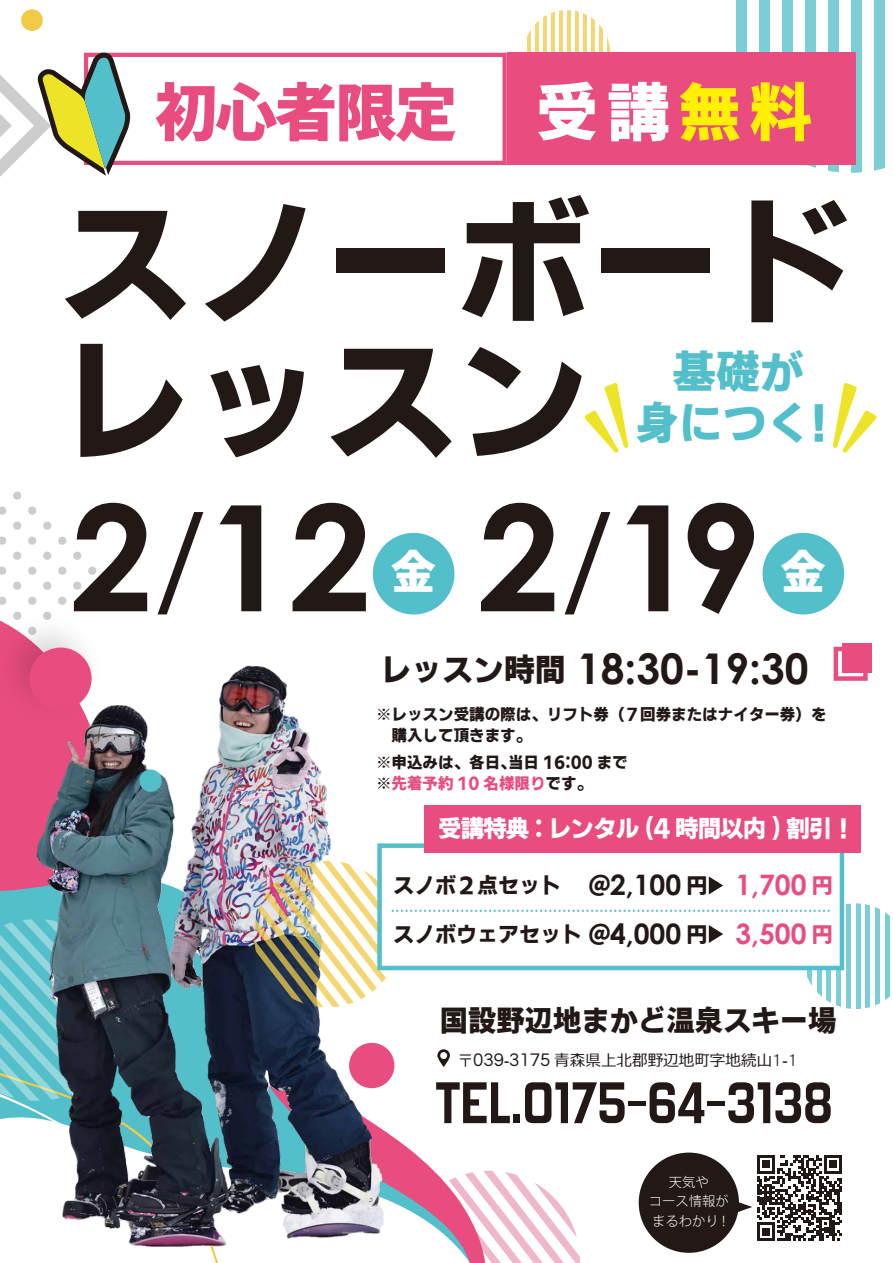
<style>
.page{position:relative;width:893px;height:1263px;background:#fff}
.page>*{position:absolute;margin:0;border:0;box-sizing:border-box;transform-origin:0 0}
.t1{font:700 147.3px "Century Gothic";color:#221815}
.t2{font:132.75px/137.9px "Gen Ei Nu Gothic EB";color:#221815}
.t3{font:62.55px "Gen Ei Nu Gothic EB";letter-spacing:-.04em;color:#e94d7f}
.t4{font:62.55px "Gen Ei Nu Gothic EB";color:#fff}
.t5{font:700 58.35px "Forgotten Futurist Rg";color:#221815}
.t6{font:45.3px "Gen Ei Nu Gothic EB";color:#fff}
.t7{font:43.65px/51.6px "Gen Ei Nu Gothic EB";color:#53bfca;text-align:center}
.t8{font:700 42.45px "Century Gothic";color:#221815}
.t9{font:28.8px "Gen Ei Nu Gothic EB";color:#221815}
.t10{font:23.55px "Gen Ei Nu Gothic EB";letter-spacing:-.04em;color:#fff}
.t11{font:21px "Gen Ei Nu Gothic EB";color:#221815}
.t12{font:15.6px/21px "Gen Ei Nu Gothic EB";color:#221815}
.t13{font:15.6px "Meiryo";color:#221815}
.t14{font:300 13.35px/19.6px "Koz Go Pr 6 N";color:#fff;text-align:center}
.s1{color:#fff100}
.s2{font-weight:400;font-size:122.85px}
.s3{font-family:"Gen Ei Nu Gothic EB";font-weight:400;font-size:30.9px}
.s4{color:#e94d7f}
.s5{font-family:"Century Gothic";font-weight:700;font-size:28.2px}
.s6{font-family:"Century Gothic";font-weight:700;font-size:28.2px;color:#e94d7f}
.s7{font-family:"HGP Gothic M"}
.s8{font-family:"Questrial";font-size:18.75px}
.s9{font-family:"Arial"}
</style>
<div class="page">
<svg style="left:497px;top:1172px;width:83px;height:91px"></svg>
<svg style="left:88px;top:566px;width:9px;height:9px"></svg>
<svg style="left:73px;top:581px;width:9px;height:9px"></svg>
<svg style="left:59px;top:596px;width:7px;height:3px"></svg>
<svg style="left:73px;top:551px;width:9px;height:9px"></svg>
<svg style="left:58px;top:566px;width:9px;height:9px"></svg>
<svg style="left:43px;top:581px;width:9px;height:9px"></svg>
<svg style="left:28px;top:596px;width:8px;height:3px"></svg>
<svg style="left:58px;top:536px;width:9px;height:9px"></svg>
<svg style="left:43px;top:551px;width:9px;height:9px"></svg>
<svg style="left:28px;top:566px;width:9px;height:9px"></svg>
<svg style="left:13px;top:581px;width:9px;height:9px"></svg>
<svg style="left:0;top:596px;width:6px;height:3px"></svg>
<svg style="left:43px;top:521px;width:9px;height:9px"></svg>
<svg style="left:28px;top:536px;width:9px;height:9px"></svg>
<svg style="left:13px;top:551px;width:9px;height:9px"></svg>
<svg style="left:0;top:566px;width:7px;height:9px"></svg>
<svg style="left:28px;top:506px;width:9px;height:9px"></svg>
<svg style="left:13px;top:521px;width:9px;height:9px"></svg>
<svg style="left:0;top:536px;width:7px;height:9px"></svg>
<svg style="left:13px;top:491px;width:9px;height:9px"></svg>
<svg style="left:0;top:506px;width:7px;height:9px"></svg>
<svg style="left:0;top:665px;width:425px;height:176px"></svg>
<svg style="left:0;top:841px;width:425px;height:68px;background:#bf7297"></svg>
<svg style="left:420px;top:1158px;width:77px;height:105px"></svg>
<svg style="left:402px;top:1143px;width:18px;height:74px"></svg>
<svg style="left:0;top:1046px;width:402px;height:217px"></svg>
<svg style="left:0;top:909px;width:37px;height:202px;background:#6ec8d0"></svg>
<img style="left:0;top:599px;width:116px;height:135px">
<div style="left:30px;top:647px;width:62px;height:63px;background:#e94d7f;border-radius:50%"></div>
<img style="left:37px;top:666px;width:346px;height:581px">
<div style="left:349px;top:1043px;width:45px;height:45px;background:#e94d7f;border-radius:50%"></div>
<div style="left:139px;top:769px;width:23px;height:23px;background:#53bfca;border-radius:50%"></div>
<hr style="left:599px;top:10px;width:3px;height:86px;background:#f1cb47">
<hr style="left:607px;top:10px;width:3px;height:86px;background:#f1cb47">
<hr style="left:591px;top:10px;width:3px;height:86px;background:#f1cb47">
<hr style="left:583px;top:10px;width:3px;height:86px;background:#f1cb47">
<svg style="left:575px;top:10px;width:4px;height:43px"></svg>
<hr style="left:567px;top:10px;width:4px;height:86px;background:#f4d773">
<hr style="left:559px;top:10px;width:4px;height:86px;background:#f4d773">
<svg style="left:551px;top:11px;width:4px;height:42px"></svg>
<svg style="left:543px;top:15px;width:4px;height:38px"></svg>
<svg style="left:535px;top:20px;width:4px;height:33px"></svg>
<svg style="left:527px;top:29px;width:4px;height:24px"></svg>
<div style="left:834px;top:647px;width:34px;height:34px;border:4px solid #e94d7f"></div>
<div style="left:842px;top:643px;width:29px;height:30px;background:#e94d7f"></div>
<svg style="left:885px;top:912px;width:4px;height:88px"></svg>
<svg style="left:875px;top:907px;width:5px;height:99px"></svg>
<hr style="left:866px;top:903px;width:4px;height:106px;background:#7cced6">
<hr style="left:856px;top:903px;width:4px;height:106px;background:#7cced6">
<hr style="left:846px;top:903px;width:4px;height:106px;background:#7cced6">
<svg style="left:836px;top:970px;width:5px;height:37px"></svg>
<svg style="left:829px;top:970px;width:2px;height:33px"></svg>
<div style="left:874px;top:0;width:10px;height:173px;background:#7cced6"></div>
<svg style="left:851px;top:0;width:10px;height:173px"></svg>
<div style="left:828px;top:0;width:10px;height:173px;background:#7cced6"></div>
<svg style="left:805px;top:0;width:10px;height:168px"></svg>
<svg style="left:782px;top:0;width:10px;height:53px"></svg>
<svg style="left:759px;top:0;width:10px;height:53px"></svg>
<svg style="left:736px;top:0;width:10px;height:53px"></svg>
<svg style="left:131px;top:53px;width:376px;height:112px"></svg>
<div style="left:507px;top:53px;width:348px;height:112px;background:#e94d7f"></div>
<svg style="left:0;top:9px;width:131px;height:168px"></svg>
<svg style="left:377px;top:843px;width:467px;height:127px"></svg>
<div style="left:425px;top:805px;width:436px;height:47px;background:#e94d7f"></div>
<svg style="left:244px;top:851px;width:585px;height:166px"></svg>
<div style="left:639px;top:1152px;width:100px;height:101px;background:#221815;border-radius:50%"></div>
<svg style="left:732px;top:1155px;width:110px;height:86px"></svg>
<svg style="left:437px;top:1049px;width:13px;height:18px"></svg>
<svg style="left:833px;top:383px;width:44px;height:70px"></svg>
<svg style="left:584px;top:383px;width:45px;height:70px"></svg>
<svg style="left:372px;top:532px;width:83px;height:83px"></svg>
<svg style="left:762px;top:532px;width:83px;height:83px"></svg>
<h3 class="t3" style="left:155px;top:77px;width:304px">初心者限定</h3>
<h3 class="t4" style="left:536px;top:77px;width:278px">受講<span class="s1">無料</span></h3>
<h2 class="t2" style="left:58px;top:197px;width:798px">スノーボードレッスン</h2>
<h3 class="t7" style="left:635px;top:347px;width:207px">基礎が<br>身につく！</h3>
<h1 class="t1" style="left:71px;top:446px;width:303px">2<span class="s2">/</span>12</h1>
<h3 class="t6" style="left:391px;top:547px;width:47px">金</h3>
<h1 class="t1" style="left:478px;top:446px;width:285px">2<span class="s2">/</span>19</h1>
<h3 class="t6" style="left:780px;top:547px;width:47px">金</h3>
<h3 class="t8" style="left:380px;top:636px;width:430px"><span class="s3">レッスン時間</span> 18:30-19:30</h3>
<p class="t12" style="left:376px;top:704px;width:452px">※レッスン受講の際は、リフト券（７回券またはナイター券）を　購入して頂きます。</p>
<p class="t12" style="left:376px;top:752px;width:253px">※申込みは、各日､当日 16:00 まで※<span class="s4">先着予約 10 名様限り</span>です。</p>
<h3 class="t10" style="left:438px;top:815px;width:418px">受講特典 : レンタル (4 時間以内 ) 割引！</h3>
<h3 class="t11" style="left:393px;top:873px;width:441px">スノボ２点セット　 ＠<span class="s5">2,100</span> 円 <span class="s6">1,700</span> <span class="s4">円</span></h3>
<h3 class="t11" style="left:393px;top:922px;width:441px">スノボウェアセット ＠<span class="s5">4,000</span> 円 <span class="s6">3,500</span> <span class="s4">円</span></h3>
<h3 class="t9" style="left:440px;top:1005px;width:398px">国設野辺地まかど温泉スキー場</h3>
<p class="t13" style="left:458px;top:1049px;width:342px"><span class="s7">〒</span><span class="s8">039</span><span class="s9">-</span><span class="s8">3175</span> 青森県上北郡野辺地町字地続山<span class="s7">１</span><span class="s9">-</span><span class="s7">１</span></p>
<h3 class="t5" style="left:435px;top:1067px;width:399px">TEL.0175-64-3138</h3>
<p class="t14" style="left:649px;top:1172px;width:82px">天気や<br>コース情報がまるわかり !</p>
</div>
